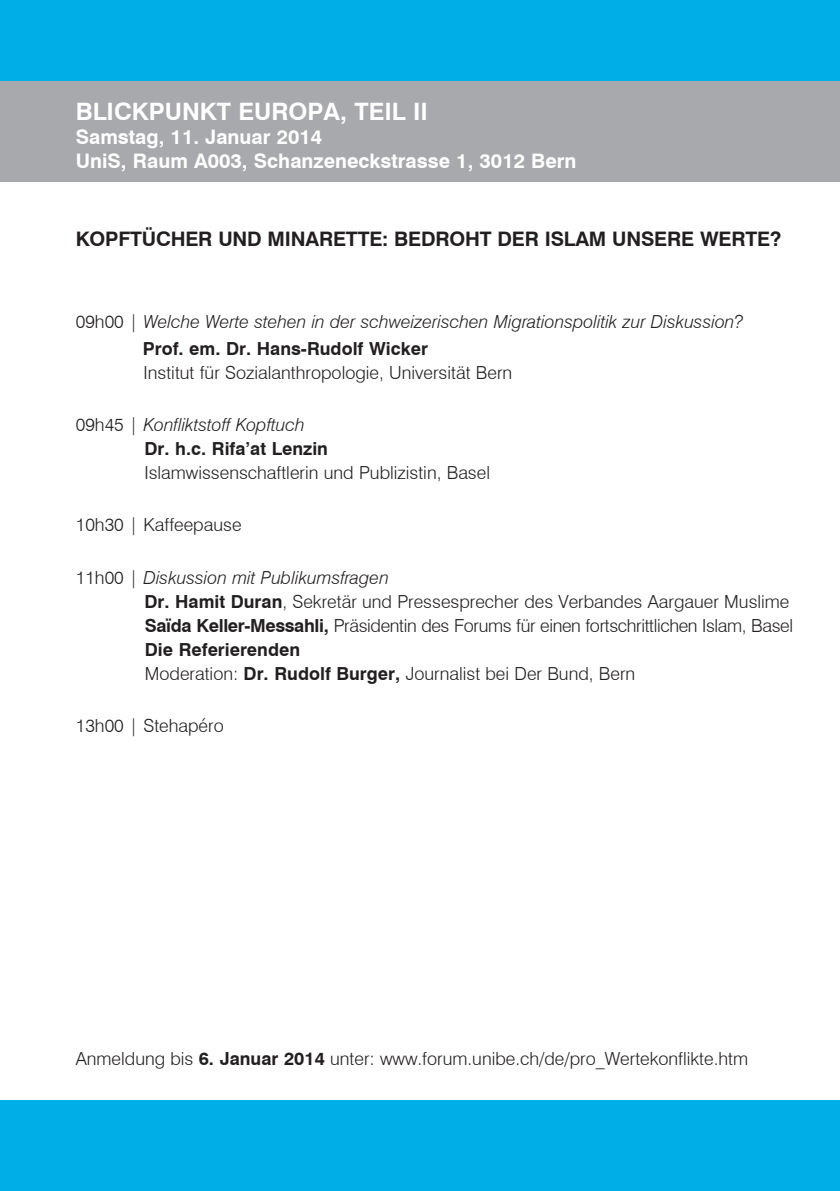
<style>
.page{position:relative;width:840px;height:1191px;background:#fff}
.page>*{position:absolute;margin:0;border:0;box-sizing:border-box;transform-origin:0 0}
.t1{font:700 24px "Swiss 721 BT";color:#fff}
.t2{font:700 20px/24px "Swiss 721 BT";color:#fff}
.t3{font:700 20px "Swiss 721 BT";letter-spacing:-.01em;color:#231f20}
.t4{font:300 18px/24px "Swiss 721 BT";color:#231f20}
.t5{font:italic 300 18px/26.8px "Swiss 721 BT";color:#231f20}
.s1{font-style:normal}
.s2{font-weight:700;font-style:normal}
.s3{font-style:italic}
.s4{font-weight:700}
</style>
<div class="page">
<div style="left:0;top:0;width:839px;height:1191px;background:#00aee7"></div>
<div style="left:0;top:81px;width:839px;height:1019px;background:#fff"></div>
<div style="left:0;top:81px;width:839px;height:100px;background:#a8a9ad"></div>
<h1 class="t1" style="left:76px;top:97px;width:34px">Blickpunkt</h1>
<h1 class="t1" style="left:238px;top:97px;width:18px">europa</h1>
<h1 class="t1" style="left:340px;top:97px;width:89px">, TEIL II</h1>
<p class="t2" style="left:76px;top:125px;width:502px">Samstag, 11. Januar 2014<br>UniS, Raum A003, Schanzeneckstrasse 1, 3012 Bern</p>
<p class="t3" style="left:76px;top:226px;width:706px">KOPFTÜCHER UND MINARETTE: BEDROHT DER ISLAM UNSERE WERTE?</p>
<p class="t5" style="left:143px;top:308px;width:601px;text-indent:-67px"><span class="s1">09h00 |</span> Welche Werte stehen in der schweizerischen Migrationspolitik zur Diskussion?<br><span class="s2">Prof. em. Dr. Hans-Rudolf Wicker</span></p>
<p class="t4" style="left:143px;top:360px;width:370px">Institut für Sozialanthropologie, Universität Bern</p>
<p class="t5" style="left:144px;top:412px;width:185px;line-height:24px;text-indent:-69px"><span class="s1">09h45 |</span> Konfliktstoff Kopftuch<br><span class="s2">Dr. h.c. Rifa’at Lenzin</span></p>
<p class="t4" style="left:144px;top:460px;width:347px">Islamwissenschaftlerin und Publizistin, Basel</p>
<p class="t4" style="left:76px;top:513px;width:167px">10h30 | Kaffeepause</p>
<p class="t4" style="left:144px;top:565px;width:650px;text-indent:-69px">11h00 | <span class="s3">Diskussion mit Publikumsfragen<br></span><span class="s4">Dr. Hamit Duran</span>, Sekretär und Pressesprecher des Verbandes Aargauer Muslime <span class="s4">Saïda Keller-Messahli,</span> Präsidentin des Forums für einen fortschrittlichen Islam, Basel <span class="s4">Die Referierenden<br></span>Moderation: <span class="s4">Dr. Rudolf Burger,</span> Journalist bei Der Bund, Bern</p>
<p class="t4" style="left:76px;top:713px;width:149px">13h00 | Stehapéro</p>
<p class="t4" style="left:76px;top:1046px;width:673px">Anmeldung bis <span class="s4">6. Januar 2014</span> unter: www.forum.unibe.ch/de/pro_Wertekonflikte.htm</p>
</div>
